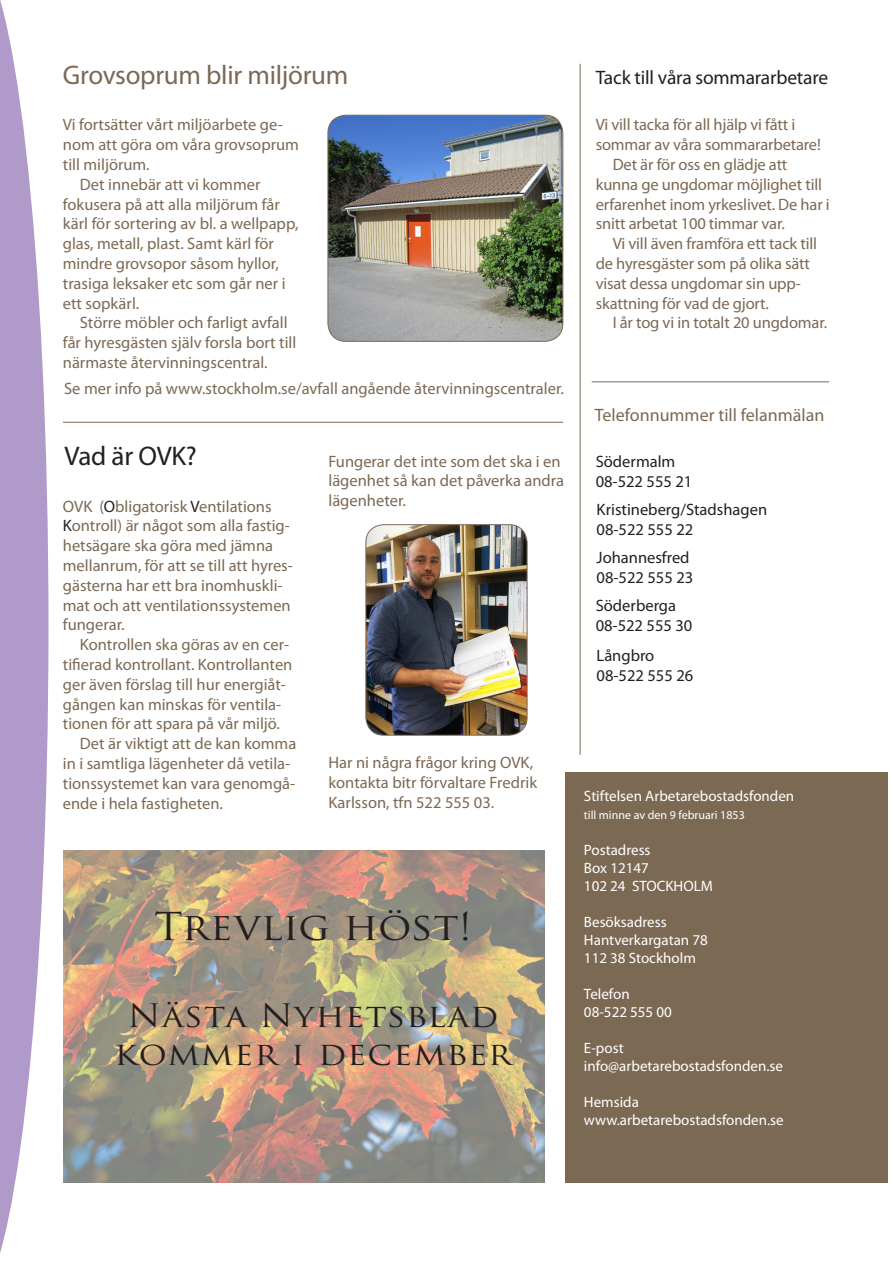
<style>
.page{position:relative;width:893px;height:1263px;background:#fff}
.page>*{position:absolute;margin:0;border:0;box-sizing:border-box;transform-origin:0 0}
.t1{font:37.5px "Trajan Pro";color:#231f20;scale:1.11 1}
.t2{font:31.5px "Trajan Pro";letter-spacing:.03em;color:#231f20;scale:1.11 1}
.t3{font:27px "Myriad Pro";letter-spacing:-.01em;color:#7c6954}
.t4{font:27px "Myriad Pro";letter-spacing:-.01em;color:#231f20}
.t5{font:19.5px "Myriad Pro";letter-spacing:-.01em;color:#231f20}
.t6{font:18px "Myriad Pro";color:#7c6954}
.t7{font:16.5px/19.8px "Myriad Pro";color:#7c6954}
.t8{font:16.5px "Myriad Pro";color:#231f20}
.t9{font:15px "Myriad Pro";color:#fff}
.t10{font:12px "Myriad Pro";color:#fff}
.s1{color:#231f20}
</style>
<div class="page">
<img style="left:64px;top:850px;width:480px;height:332px">
<div style="left:565px;top:772px;width:322px;height:410px;background:#7c6954"></div>
<svg style="left:0;top:0;width:49px;height:1253px;fill:#b09ac9"></svg>
<hr style="left:580px;top:64px;width:1px;height:691px;background:#7c6954">
<hr style="left:592px;top:382px;width:237px;height:1px;background:#7c6954">
<img style="left:328px;top:115px;width:235px;height:226px">
<div style="left:328px;top:115px;width:235px;height:227px;border:1px solid #7c6954;border-radius:18px"></div>
<hr style="left:63px;top:422px;width:500px;height:1px;background:#7c6954">
<img style="left:366px;top:525px;width:161px;height:210px">
<div style="left:365px;top:524px;width:162px;height:211px;border:1px solid #7c6954;border-radius:18px"></div>
<p class="t3" style="left:63px;top:58px;width:287px">Grovsoprum blir miljörum</p>
<p class="t5" style="left:596px;top:66px;width:234px">Tack till våra sommararbetare</p>
<p class="t7" style="left:63px;top:115px;width:238px">Vi fortsätter vårt miljöarbete ge&shy;nom att göra om våra grovsoprum till miljörum.</p>
<p class="t7" style="left:63px;top:174px;width:237px;text-indent:17px">Det innebär att vi kommer fokusera på att alla miljörum får kärl för sortering av bl. a wellpapp, glas, metall, plast. Samt kärl för mindre grovsopor såsom hyllor, trasiga leksaker etc som går ner i ett sopkärl.</p>
<p class="t7" style="left:63px;top:313px;width:235px;text-indent:17px">Större möbler och farligt avfall får hyresgästen själv forsla bort till närmaste återvinningscentral.</p>
<p class="t7" style="left:596px;top:115px;width:227px">Vi vill tacka för all hjälp vi fått i sommar av våra sommararbetare!</p>
<p class="t7" style="left:596px;top:154px;width:236px;text-indent:17px">Det är för oss en glädje att kunna ge ungdomar möjlighet till erfarenhet inom yrkeslivet. De har i snitt arbetat 100 timmar var.</p>
<p class="t7" style="left:596px;top:233px;width:223px;text-indent:17px">Vi vill även framföra ett tack till de hyresgäster som på olika sätt visat dessa ungdomar sin upp&shy;skattning för vad de gjort.</p>
<p class="t7" style="left:613px;top:313px;width:216px">I år tog vi in totalt 20 ungdomar.</p>
<p class="t7" style="left:64px;top:378px;width:501px">Se mer info på www.stockholm.se/avfall angående återvinningscentraler.</p>
<p class="t4" style="left:65px;top:439px;width:134px">Vad är OVK?</p>
<p class="t7" style="left:63px;top:496px;width:231px">OVK (<span class="s1">O</span>bligatorisk <span class="s1">V</span>entilations<br><span class="s1">K</span>ontroll) är något som alla fastig&shy;hetsägare ska göra med jämna mellanrum, för att se till att hyres&shy;gästerna har ett bra inomhuskli&shy;mat och att ventilationssystemen fungerar.</p>
<p class="t7" style="left:63px;top:634px;width:231px;text-indent:17px">Kontrollen ska göras av en cer&shy;tifierad kontrollant. Kontrollanten ger även förslag till hur energiåt&shy;gången kan minskas för ventila&shy;tionen för att spara på vår miljö.</p>
<p class="t7" style="left:63px;top:733px;width:235px;text-indent:17px">Det är viktigt att de kan komma in i samtliga lägenheter då vetila&shy;tionssystemet kan vara genomgå&shy;ende i hela fastigheten.</p>
<p class="t7" style="left:328px;top:451px;width:237px">Fungerar det inte som det ska i en lägenhet så kan det påverka andra lägenheter.</p>
<p class="t7" style="left:328px;top:752px;width:210px">Har ni några frågor kring OVK, kontakta bitr förvaltare Fredrik<br>Karlsson, tfn 522 555 03.</p>
<p class="t1" style="left:154px;top:902px;width:288px">Trevlig höst!</p>
<p class="t2" style="left:128px;top:996px;width:336px">Nästa Nyhetsblad</p>
<p class="t2" style="left:114px;top:1033px;width:359px">kommer i december</p>
<p class="t6" style="left:595px;top:403px;width:231px">Telefonnummer till felanmälan</p>
<p class="t8" style="left:596px;top:452px;width:81px">Södermalm</p>
<p class="t8" style="left:596px;top:471px;width:98px">08-522 555 21</p>
<p class="t8" style="left:597px;top:499px;width:172px">Kristineberg/Stadshagen</p>
<p class="t8" style="left:597px;top:519px;width:98px">08-522 555 22</p>
<p class="t8" style="left:597px;top:547px;width:95px">Johannesfred</p>
<p class="t8" style="left:597px;top:567px;width:98px">08-522 555 23</p>
<p class="t8" style="left:596px;top:595px;width:82px">Söderberga</p>
<p class="t8" style="left:596px;top:615px;width:98px">08-522 555 30</p>
<p class="t8" style="left:597px;top:645px;width:59px">Långbro</p>
<p class="t8" style="left:597px;top:665px;width:98px">08-522 555 26</p>
<p class="t9" style="left:584px;top:787px;width:212px">Stiftelsen Arbetarebostadsfonden</p>
<p class="t10" style="left:584px;top:808px;width:162px">till minne av den 9 februari 1853</p>
<p class="t9" style="left:584px;top:841px;width:68px">Postadress</p>
<p class="t9" style="left:584px;top:859px;width:66px">Box 12147</p>
<p class="t9" style="left:584px;top:877px;width:130px">102 24 STOCKHOLM</p>
<p class="t9" style="left:584px;top:913px;width:84px">Besöksadress</p>
<p class="t9" style="left:584px;top:931px;width:125px">Hantverkargatan 78</p>
<p class="t9" style="left:584px;top:949px;width:113px">112 38 Stockholm</p>
<p class="t9" style="left:584px;top:985px;width:47px">Telefon</p>
<p class="t9" style="left:584px;top:1003px;width:89px">08-522 555 00</p>
<p class="t9" style="left:584px;top:1039px;width:41px">E-post</p>
<p class="t9" style="left:584px;top:1057px;width:200px">info@arbetarebostadsfonden.se</p>
<p class="t9" style="left:584px;top:1093px;width:56px">Hemsida</p>
<p class="t9" style="left:584px;top:1111px;width:201px">www.arbetarebostadsfonden.se</p>
</div>
